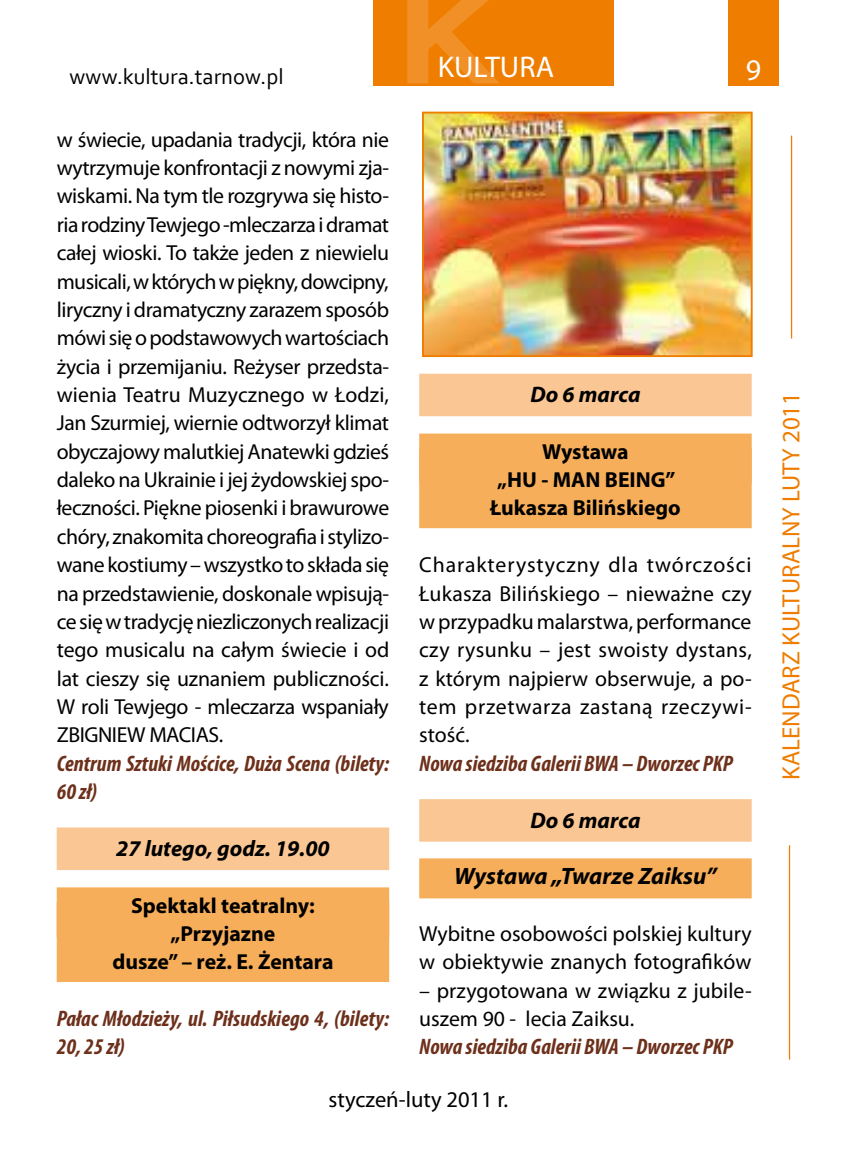
<style>
.page{position:relative;width:851px;height:1170px;background:#fff}
.page>*{position:absolute;margin:0;border:0;box-sizing:border-box;transform-origin:0 0}
.t1{font:30px "Myriad Pro";color:#fff}
.t2{font:25px "Myriad Pro";color:#ee7d00}
.t3{font:italic 700 23.75px "Myriad Pro";color:#000}
.t4{font:italic 700 condensed 22.5px/28.2px "Myriad Pro";color:#6d301b}
.t5{font:italic 700 22.5px "Myriad Pro";color:#000}
.t6{font:22.5px "Corbel";color:#000}
.t7{font:22.5px "Myriad Pro";color:#000}
.t8{font:21.75px/28.2px "Myriad Pro";color:#000;text-align:justify}
.t9{font:700 21.75px/28.2px "Myriad Pro";color:#000;text-align:center}
</style>
<div class="page">
<div style="left:373px;top:0;width:241px;height:85px;background:#ee7d00"></div>
<svg style="left:404px;top:0;width:164px;height:86px"></svg>
<div style="left:728px;top:0;width:50px;height:85px;background:#ee7d00"></div>
<hr style="left:790px;top:136px;width:2px;height:202px;background:#ee7d00">
<hr style="left:788px;top:845px;width:2px;height:214px;background:#ee7d00">
<div style="left:57px;top:827px;width:332px;height:43px;background:#fac694"></div>
<div style="left:57px;top:887px;width:332px;height:50px;background:#f7ae5b"></div>
<div style="left:57px;top:901px;width:332px;height:80px;background:#f7ae5b"></div>
<div style="left:419px;top:373px;width:332px;height:43px;background:#fac694"></div>
<div style="left:419px;top:433px;width:332px;height:50px;background:#f7ae5b"></div>
<div style="left:419px;top:448px;width:332px;height:80px;background:#f7ae5b"></div>
<div style="left:419px;top:799px;width:332px;height:42px;background:#fac694"></div>
<div style="left:419px;top:858px;width:332px;height:40px;background:#f7ae5b"></div>
<img style="left:425px;top:115px;width:324px;height:239px">
<div style="left:422px;top:112px;width:330px;height:245px;border:2px solid #ee7d00"></div>
<p class="t6" style="left:70px;top:62px;width:215px">www.kultura.tarnow.pl</p>
<p class="t8" style="left:57px;top:125px;width:334px">w świecie, upadania tradycji, która nie wytrzymuje konfrontacji z nowymi zja&shy;wiskami. Na tym tle rozgrywa się histo&shy;ria rodziny Tewjego -mleczarza i dramat całej wioski. To także jeden z niewielu musicali, w których w piękny, dowcipny, liryczny i dramatyczny zarazem sposób mówi się o podstawowych wartościach życia i przemijaniu. Reżyser przedsta&shy;wienia Teatru Muzycznego w Łodzi, Jan Szurmiej, wiernie odtworzył klimat obyczajowy malutkiej Anatewki gdzieś daleko na Ukrainie i jej żydowskiej spo&shy;łeczności. Piękne piosenki i brawurowe chóry, znakomita choreografia i stylizo&shy;wane kostiumy – wszystko to składa się na przedstawienie, doskonale wpisują&shy;ce się w tradycję niezliczonych realizacji tego musicalu na całym świecie i od lat cieszy się uznaniem publiczności.<br>W roli Tewjego - mleczarza wspaniały ZBIGNIEW MACIAS.</p>
<p class="t4" style="left:57px;top:748px;width:334px">Centrum Sztuki Mościce, Duża Scena (bilety:<br>60 zł)</p>
<p class="t5" style="left:116px;top:833px;width:215px">27 lutego, godz. 19.00</p>
<p class="t9" style="left:112px;top:890px;width:222px">Spektakl teatralny: „Przyjazne<br>dusze” – reż. E. Żentara</p>
<p class="t4" style="left:57px;top:1003px;width:334px">Pałac Młodzieży, ul. Piłsudskiego 4, (bilety:<br>20, 25 zł)</p>
<h1 class="t1" style="left:437px;top:48px;width:118px">KULTURA</h1>
<h1 class="t1" style="left:745px;top:51px;width:17px">9</h1>
<p class="t5" style="left:530px;top:380px;width:112px">Do 6 marca</p>
<p class="t9" style="left:490px;top:436px;width:192px">Wystawa<br>„HU - MAN BEING”<br>Łukasza Bilińskiego</p>
<p class="t8" style="left:419px;top:550px;width:334px">Charakterystyczny dla twórczości Łukasza Bilińskiego – nieważne czy w przypadku malarstwa, performance czy rysunku – jest swoisty dystans, z którym najpierw obserwuje, a po&shy;tem przetwarza zastaną rzeczywi&shy;stość.</p>
<p class="t4" style="left:419px;top:748px;width:315px">Nowa siedziba Galerii BWA – Dworzec PKP</p>
<p class="t5" style="left:530px;top:805px;width:112px">Do 6 marca</p>
<p class="t3" style="left:454px;top:860px;width:264px">Wystawa „Twarze Zaiksu”</p>
<p class="t8" style="left:419px;top:919px;width:334px">Wybitne osobowości polskiej kultury w obiektywie znanych fotografików</p>
<p class="t8" style="left:419px;top:975px;width:334px">– przygotowana w związku z jubile&shy;uszem 90 - lecia Zaiksu.</p>
<p class="t4" style="left:419px;top:1032px;width:315px">Nowa siedziba Galerii BWA – Dworzec PKP</p>
<p class="t7" style="left:328px;top:1085px;width:181px">styczeń-luty 2011 r.</p>
<p class="t2" style="left:775px;top:779px;width:389px;rotate:-90deg">KALENDARZ KULTURALNY LUTY 2011</p>
</div>
